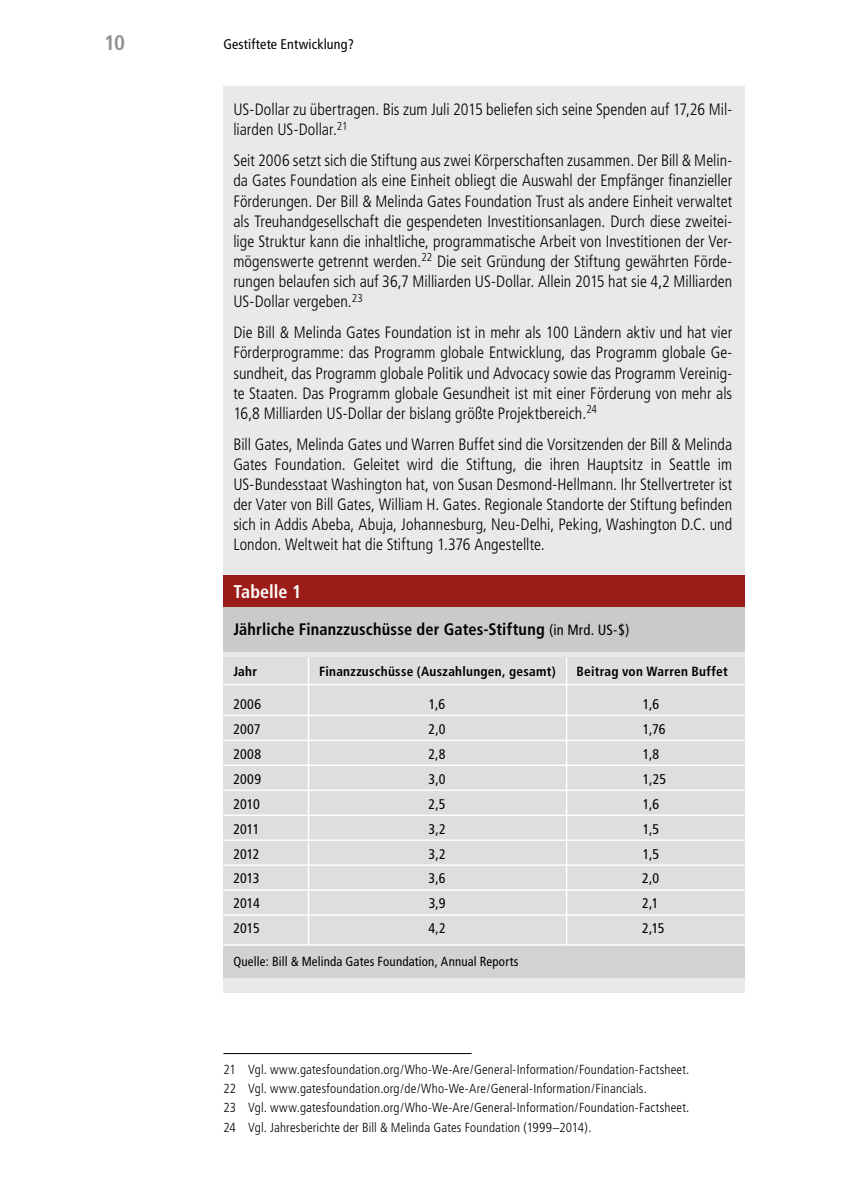
<style>
.page{position:relative;width:844px;height:1201px;background:#fff}
.page>*{position:absolute;margin:0;border:0;box-sizing:border-box;transform-origin:0 0}
.t1{font:700 condensed 21px "Frutiger";color:#929292}
.t2{font:700 condensed 18.38px "Frutiger";letter-spacing:.005em;color:#fff}
.t3{font:700 condensed 16.62px "Frutiger";letter-spacing:.01em;color:#000}
.t4{font:300 condensed 16.45px/20.1px "Frutiger";letter-spacing:.005em;color:#000;text-align:justify}
.t5{font:condensed 14px "Frutiger";letter-spacing:.005em;color:#000}
.t6{font:700 condensed 13.3px "Frutiger";letter-spacing:.02em;color:#000}
.t7{font:300 condensed 13.12px/19.1px "Frutiger";letter-spacing:.01em;color:#000}
.t8{font:condensed 13.12px "Frutiger";letter-spacing:.015em;color:#000}
.s1{font-weight:400;font-size:14.88px}
</style>
<div class="page">
<div style="left:223px;top:86px;width:521px;height:906px;background:#e9e9e9"></div>
<div style="left:223px;top:933px;width:521px;height:44px;background:#d2d2d2"></div>
<div style="left:223px;top:575px;width:521px;height:32px;background:#9b1c18"></div>
<div style="left:223px;top:607px;width:521px;height:45px;background:#cacaca"></div>
<div style="left:223px;top:657px;width:521px;height:288px;background:#dedede"></div>
<hr style="left:308px;top:657px;width:1px;height:288px;background:#fff">
<hr style="left:566px;top:657px;width:1px;height:288px;background:#fff">
<hr style="left:223px;top:684px;width:521px;height:1px;background:#fff">
<hr style="left:223px;top:714px;width:521px;height:2px;background:#fff">
<hr style="left:223px;top:739px;width:521px;height:2px;background:#fff">
<hr style="left:223px;top:764px;width:521px;height:2px;background:#fff">
<hr style="left:223px;top:789px;width:521px;height:2px;background:#fff">
<hr style="left:223px;top:814px;width:521px;height:2px;background:#fff">
<hr style="left:223px;top:839px;width:521px;height:2px;background:#fff">
<hr style="left:223px;top:864px;width:521px;height:1px;background:#fff">
<hr style="left:223px;top:889px;width:521px;height:1px;background:#fff">
<hr style="left:223px;top:914px;width:521px;height:1px;background:#fff">
<hr style="left:223px;top:944px;width:521px;height:1px;background:#fff">
<hr style="left:223px;top:1053px;width:248px;height:1px;background:#000">
<p class="t1" style="left:104px;top:30px;width:23px">10</p>
<p class="t5" style="left:223px;top:36px;width:132px">Gestiftete Entwicklung?</p>
<p class="t4" style="left:233px;top:100px;width:500px">US-Dollar zu übertragen. Bis zum Juli 2015 beliefen sich seine Spenden auf 17,26 Mil&shy;liarden US-Dollar.<sup>21</sup></p>
<p class="t4" style="left:233px;top:151px;width:500px">Seit 2006 setzt sich die Stiftung aus zwei Körperschaften zusammen. Der Bill &amp; Melin&shy;da Gates Foundation als eine Einheit obliegt die Auswahl der Empfänger finanzieller Förderungen. Der Bill &amp; Melinda Gates Foundation Trust als andere Einheit verwaltet als Treuhandgesellschaft die gespendeten Investitionsanlagen. Durch diese zweitei&shy;lige Struktur kann die inhaltliche, programmatische Arbeit von Investitionen der Ver&shy;mögenswerte getrennt werden.<sup>22</sup> Die seit Gründung der Stiftung gewährten Förde&shy;rungen belaufen sich auf 36,7 Milliarden US-Dollar. Allein 2015 hat sie 4,2 Milliarden US-Dollar vergeben.<sup>23</sup></p>
<p class="t4" style="left:233px;top:323px;width:500px">Die Bill &amp; Melinda Gates Foundation ist in mehr als 100 Ländern aktiv und hat vier Förderprogramme: das Programm globale Entwicklung, das Programm globale Ge&shy;sundheit, das Programm globale Politik und Advocacy sowie das Programm Vereinig&shy;te Staaten. Das Programm globale Gesundheit ist mit einer Förderung von mehr als 16,8 Milliarden US-Dollar der bislang größte Projektbereich.<sup>24</sup></p>
<p class="t4" style="left:233px;top:434px;width:500px">Bill Gates, Melinda Gates und Warren Buffet sind die Vorsitzenden der Bill &amp; Melinda Gates Foundation. Geleitet wird die Stiftung, die ihren Hauptsitz in Seattle im US-Bundesstaat Washington hat, von Susan Desmond-Hellmann. Ihr Stellvertreter ist der Vater von Bill Gates, William H. Gates. Regionale Standorte der Stiftung befinden sich in Addis Abeba, Abuja, Johannesburg, Neu-Delhi, Peking, Washington D.C. und London. Weltweit hat die Stiftung 1.376 Angestellte.</p>
<p class="t2" style="left:233px;top:580px;width:70px">Tabelle 1</p>
<p class="t3" style="left:233px;top:619px;width:397px">Jährliche Finanzzuschüsse der Gates-Stiftung <span class="s1">(in Mrd. US-$)</span></p>
<p class="t6" style="left:233px;top:664px;width:25px">Jahr</p>
<p class="t6" style="left:319px;top:664px;width:238px">Finanzzuschüsse (Auszahlungen, gesamt)</p>
<p class="t6" style="left:576px;top:664px;width:153px">Beitrag von Warren Buffet</p>
<p class="t5" style="left:233px;top:695px;width:29px">2006</p>
<p class="t5" style="left:428px;top:695px;width:18px">1,6</p>
<p class="t5" style="left:642px;top:695px;width:18px">1,6</p>
<p class="t5" style="left:233px;top:720px;width:29px">2007</p>
<p class="t5" style="left:428px;top:720px;width:18px">2,0</p>
<p class="t5" style="left:642px;top:720px;width:24px">1,76</p>
<p class="t5" style="left:233px;top:745px;width:29px">2008</p>
<p class="t5" style="left:428px;top:745px;width:19px">2,8</p>
<p class="t5" style="left:642px;top:745px;width:18px">1,8</p>
<p class="t5" style="left:233px;top:770px;width:29px">2009</p>
<p class="t5" style="left:428px;top:770px;width:18px">3,0</p>
<p class="t5" style="left:642px;top:770px;width:25px">1,25</p>
<p class="t5" style="left:233px;top:795px;width:28px">2010</p>
<p class="t5" style="left:428px;top:795px;width:18px">2,5</p>
<p class="t5" style="left:642px;top:795px;width:18px">1,6</p>
<p class="t5" style="left:233px;top:820px;width:28px">2011</p>
<p class="t5" style="left:428px;top:820px;width:19px">3,2</p>
<p class="t5" style="left:642px;top:820px;width:18px">1,5</p>
<p class="t5" style="left:233px;top:845px;width:28px">2012</p>
<p class="t5" style="left:428px;top:845px;width:19px">3,2</p>
<p class="t5" style="left:642px;top:845px;width:18px">1,5</p>
<p class="t5" style="left:233px;top:870px;width:28px">2013</p>
<p class="t5" style="left:428px;top:870px;width:19px">3,6</p>
<p class="t5" style="left:642px;top:870px;width:18px">2,0</p>
<p class="t5" style="left:233px;top:895px;width:28px">2014</p>
<p class="t5" style="left:428px;top:895px;width:18px">3,9</p>
<p class="t5" style="left:642px;top:895px;width:18px">2,1</p>
<p class="t5" style="left:233px;top:920px;width:28px">2015</p>
<p class="t5" style="left:428px;top:920px;width:19px">4,2</p>
<p class="t5" style="left:642px;top:920px;width:24px">2,15</p>
<p class="t8" style="left:233px;top:953px;width:287px">Quelle: Bill &amp; Melinda Gates Foundation, Annual Reports</p>
<p class="t7" style="left:223px;top:1060px;width:467px">21 Vgl. www.gatesfoundation.org/Who-We-Are/General-Information/Foundation-Factsheet.<br>22 Vgl. www.gatesfoundation.org/de/Who-We-Are/General-Information/Financials.<br>23 Vgl. www.gatesfoundation.org/Who-We-Are/General-Information/Foundation-Factsheet.<br>24 Vgl. Jahresberichte der Bill &amp; Melinda Gates Foundation (1999–2014).</p>
</div>
